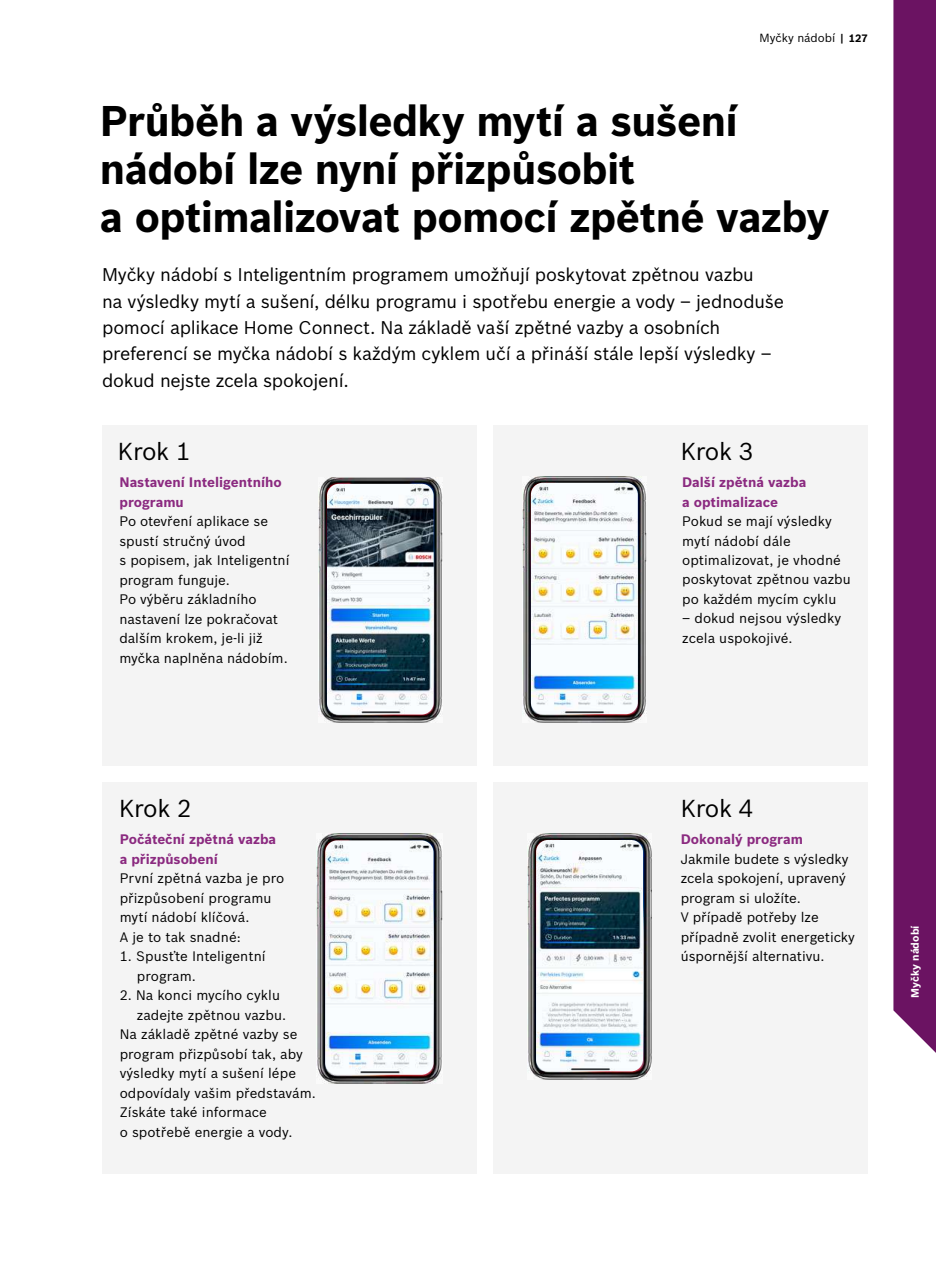
<style>
.page{position:relative;width:936px;height:1263px;background:#fff}
.page>*{position:absolute;margin:0;border:0;box-sizing:border-box;transform-origin:0 0}
.t1{font:700 42px/48px "Bosch Sans";letter-spacing:-.015em;color:#000}
.t2{font:24px "Bosch Sans";letter-spacing:-.015em;color:#000}
.t3{font:18px/26.2px "Bosch Sans";letter-spacing:-.015em;color:#000}
.t4{font:13.5px/19.5px "Bosch Sans";letter-spacing:.005em;color:#000}
.t5{font:700 13.5px/19.5px "Bosch Sans";color:#8b2a80}
.t6{font:11.55px "Bosch Sans";color:#000}
.t7{font:700 10.5px "Bosch Sans";color:#fff}
.s1{font-weight:700;font-size:10.5px}
</style>
<div class="page">
<div style="left:102px;top:425px;width:374px;height:340px;background:#f4f4f4"></div>
<div style="left:102px;top:782px;width:374px;height:392px;background:#f4f4f4"></div>
<div style="left:493px;top:782px;width:374px;height:392px;background:#f4f4f4"></div>
<div style="left:493px;top:425px;width:374px;height:340px;background:#f4f4f4"></div>
<img style="left:318px;top:477px;width:124px;height:246px">
<img style="left:327px;top:484px;width:106px;height:230px">
<img style="left:316px;top:833px;width:126px;height:250px">
<img style="left:325px;top:840px;width:108px;height:235px">
<img style="left:522px;top:476px;width:124px;height:247px">
<img style="left:531px;top:483px;width:106px;height:231px">
<img style="left:527px;top:833px;width:124px;height:247px">
<img style="left:536px;top:840px;width:107px;height:231px">
<div style="left:893px;top:0;width:42px;height:1052px;background:#6b1362"></div>
<p class="t6" style="left:759px;top:31px;width:110px">Myčky nádobí <span class="s1">| 127</span></p>
<h1 class="t1" style="left:100px;top:97px;width:731px">Průběh a výsledky mytí a sušení nádobí lze nyní přizpůsobit<br>a optimalizovat pomocí zpětné vazby</h1>
<p class="t3" style="left:102px;top:262px;width:683px">Myčky nádobí s Inteligentním programem umožňují poskytovat zpětnou vazbu<br>na výsledky mytí a sušení, délku programu i spotřebu energie a vody – jednoduše pomocí aplikace Home Connect. Na základě vaší zpětné vazby a osobních preferencí se myčka nádobí s každým cyklem učí a přináší stále lepší výsledky – dokud nejste zcela spokojení.</p>
<h2 class="t2" style="left:118px;top:436px;width:74px">Krok 1</h2>
<p class="t5" style="left:119px;top:473px;width:164px">Nastavení Inteligentního programu</p>
<p class="t4" style="left:119px;top:511px;width:172px">Po otevření aplikace se spustí stručný úvod<br>s popisem, jak Inteligentní program funguje.<br>Po výběru základního nastavení lze pokračovat dalším krokem, je-li již myčka naplněna nádobím.</p>
<h2 class="t2" style="left:680px;top:436px;width:74px">Krok 3</h2>
<p class="t5" style="left:682px;top:472px;width:126px">Další zpětná vazba a optimalizace</p>
<p class="t4" style="left:682px;top:511px;width:170px">Pokud se mají výsledky mytí nádobí dále optimalizovat, je vhodné poskytovat zpětnou vazbu po každém mycím cyklu</p>
<p class="t4" style="left:682px;top:609px;width:161px">– dokud nejsou výsledky zcela uspokojivé.</p>
<h2 class="t2" style="left:119px;top:793px;width:74px">Krok 2</h2>
<p class="t5" style="left:120px;top:830px;width:158px">Počáteční zpětná vazba a přizpůsobení</p>
<p class="t4" style="left:120px;top:868px;width:166px">První zpětná vazba je pro přizpůsobení programu mytí nádobí klíčová.<br>A je to tak snadné:</p>
<p class="t4" style="left:137px;top:946px;width:130px;text-indent:-17px">1. Spusťte Inteligentní program.</p>
<p class="t4" style="left:120px;top:985px;width:162px">2. Na konci mycího cyklu</p>
<p class="t4" style="left:137px;top:1005px;width:151px">zadejte zpětnou vazbu.</p>
<p class="t4" style="left:120px;top:1024px;width:179px">Na základě zpětné vazby se</p>
<p class="t4" style="left:120px;top:1044px;width:185px">program přizpůsobí tak, aby</p>
<p class="t4" style="left:120px;top:1063px;width:178px">výsledky mytí a sušení lépe</p>
<p class="t4" style="left:120px;top:1083px;width:198px">odpovídaly vašim představám.</p>
<p class="t4" style="left:120px;top:1102px;width:149px">Získáte také informace</p>
<p class="t4" style="left:120px;top:1122px;width:174px">o spotřebě energie a vody.</p>
<h2 class="t2" style="left:680px;top:793px;width:74px">Krok 4</h2>
<p class="t5" style="left:680px;top:830px;width:124px">Dokonalý program</p>
<p class="t4" style="left:680px;top:849px;width:176px">Jakmile budete s výsledky zcela spokojení, upravený program si uložíte.<br>V případě potřeby lze případně zvolit energeticky úspornější alternativu.</p>
<p class="t7" style="left:908px;top:998px;width:74px;rotate:-90deg">Myčky nádobí</p>
</div>
